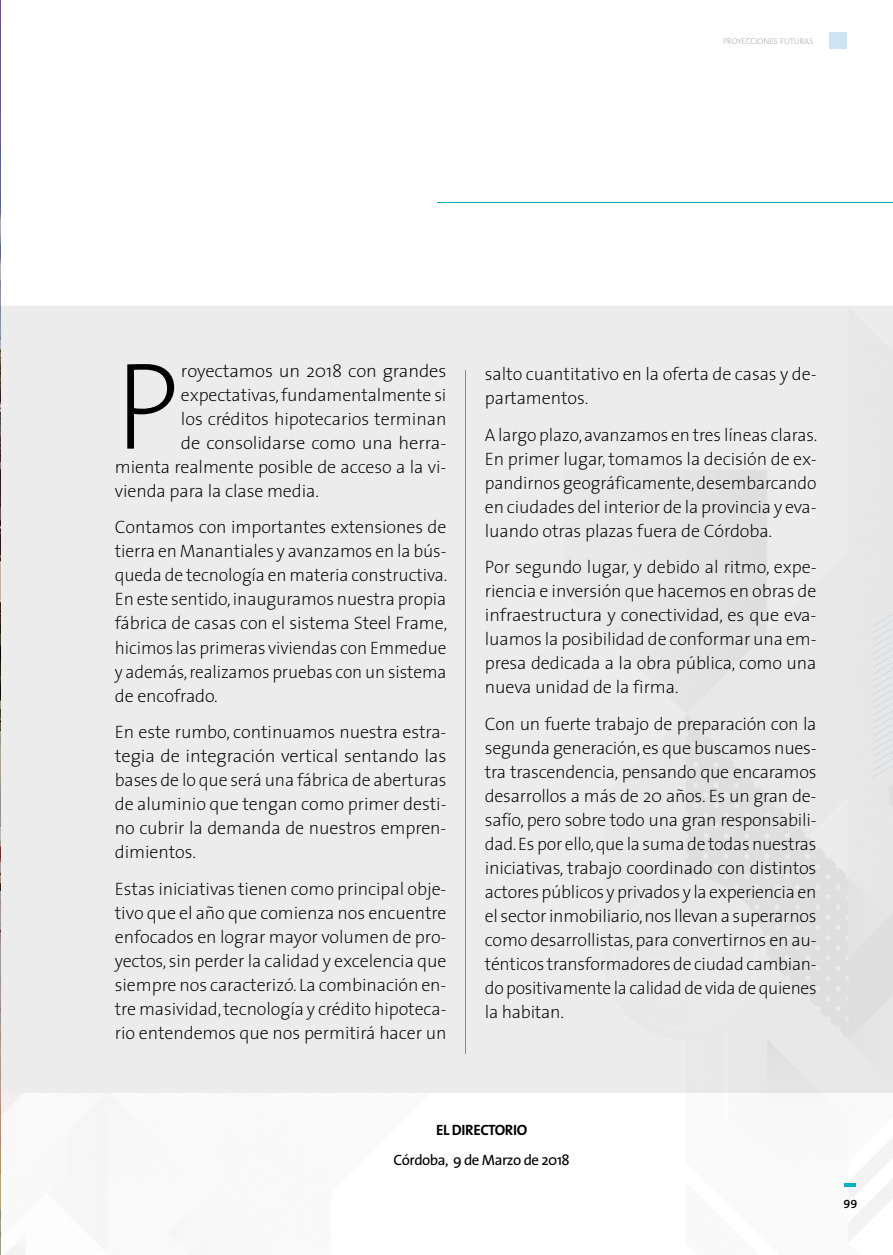
<style>
.page{position:relative;width:893px;height:1255px;background:#fff}
.page>*{position:absolute;margin:0;border:0;box-sizing:border-box;transform-origin:0 0}
.t1{font:200 124.65px "The Sans";color:#000}
.t2{font:200 18px/24px "The Sans";letter-spacing:-.005em;color:#000;text-align:justify}
.t3{font:15px "The Sans";letter-spacing:-.03em;color:#000}
.t4{font:700 15px "The Sans";letter-spacing:-.03em;color:#000}
.t5{font:12px "The Sans Semi Bold Caps";color:#000}
.t6{font:300 8.4px "The Sans";letter-spacing:-.015em;color:#aeaeae}
</style>
<div class="page">
<img style="left:0;top:0;width:893px;height:1254px">
<hr style="left:438px;top:202px;width:455px;height:1px;background:#00b3c4">
<hr style="left:466px;top:370px;width:1px;height:683px;background:#878787">
<img style="left:872px;top:613px;width:21px;height:165px">
<div style="left:829px;top:33px;width:17px;height:16px;background:#d0e5f3"></div>
<svg style="left:844px;top:1182px;width:12px;height:4px"></svg>
<p class="t6" style="left:723px;top:35px;width:92px">PROYECCIONES FUTURAS</p>
<h1 class="t1" style="left:115px;top:339px;width:66px">P</h1>
<p class="t2" style="left:181px;top:359px;width:267px">royectamos un 2018 con grandes</p>
<p class="t2" style="left:181px;top:383px;width:267px">expectativas, fundamentalmente si</p>
<p class="t2" style="left:181px;top:407px;width:267px">los créditos hipotecarios terminan</p>
<p class="t2" style="left:181px;top:431px;width:267px">de consolidarse como una herra-</p>
<p class="t2" style="left:115px;top:455px;width:333px">mienta realmente posible de acceso a la vi-</p>
<p class="t2" style="left:115px;top:479px;width:206px">vienda para la clase media.</p>
<p class="t2" style="left:115px;top:516px;width:334px">Contamos con importantes extensiones de tierra en Manantiales y avanzamos en la bús&shy;queda de tecnología en materia constructiva.<br>En este sentido, inauguramos nuestra propia fábrica de casas con el sistema Steel Frame, hicimos las primeras viviendas con Emmedue y además, realizamos pruebas con un sistema de encofrado.</p>
<p class="t2" style="left:115px;top:720px;width:333px">En este rumbo, continuamos nuestra estra&shy;tegia de integración vertical sentando las bases de lo que será una fábrica de aberturas de aluminio que tengan como primer desti&shy;no cubrir la demanda de nuestros empren&shy;dimientos.</p>
<p class="t2" style="left:115px;top:877px;width:333px">Estas iniciativas tienen como principal obje&shy;tivo que el año que comienza nos encuentre enfocados en lograr mayor volumen de pro&shy;yectos, sin perder la calidad y excelencia que siempre nos caracterizó. La combinación en&shy;tre masividad, tecnología y crédito hipoteca&shy;rio entendemos que nos permitirá hacer un</p>
<p class="t2" style="left:485px;top:362px;width:333px">salto cuantitativo en la oferta de casas y de&shy;partamentos.</p>
<p class="t2" style="left:485px;top:423px;width:334px">A largo plazo, avanzamos en tres líneas claras.<br>En primer lugar, tomamos la decisión de ex&shy;pandirnos geográficamente, desembarcando en ciudades del interior de la provincia y eva&shy;luando otras plazas fuera de Córdoba.</p>
<p class="t2" style="left:485px;top:556px;width:333px">Por segundo lugar, y debido al ritmo, expe&shy;riencia e inversión que hacemos en obras de infraestructura y conectividad, es que eva&shy;luamos la posibilidad de conformar una em&shy;presa dedicada a la obra pública, como una nueva unidad de la firma.</p>
<p class="t2" style="left:485px;top:712px;width:333px">Con un fuerte trabajo de preparación con la segunda generación, es que buscamos nues&shy;tra trascendencia, pensando que encaramos desarrollos a más de 20 años. Es un gran de&shy;safío, pero sobre todo una gran responsabili&shy;dad. Es por ello, que la suma de todas nuestras iniciativas, trabajo coordinado con distintos actores públicos y privados y la experiencia en el sector inmobiliario, nos llevan a superarnos como desarrollistas, para convertirnos en au&shy;ténticos transformadores de ciudad cambian&shy;do positivamente la calidad de vida de quienes la habitan.</p>
<p class="t4" style="left:436px;top:1117px;width:93px">EL DIRECTORIO</p>
<p class="t3" style="left:394px;top:1147px;width:178px">Córdoba, 9 de Marzo de 2018</p>
<p class="t5" style="left:844px;top:1193px;width:15px">99</p>
</div>
